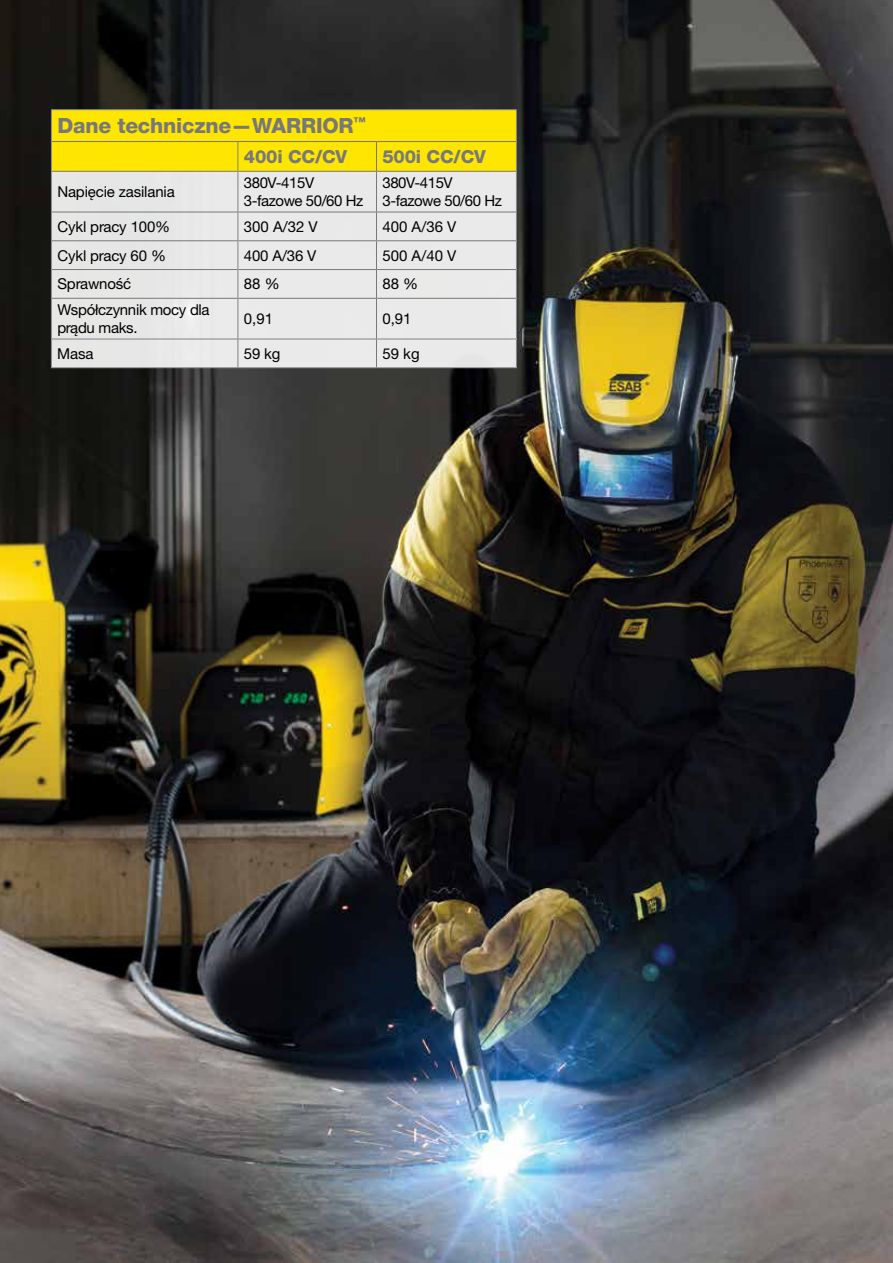
<style>
.page{position:relative;width:893px;height:1263px;background:#fff}
.page>*{position:absolute;margin:0;border:0;box-sizing:border-box;transform-origin:0 0}
.t1{font:800 21px "Helvetica Neue LTW1 G";letter-spacing:-.01em;color:#77787b}
.t2{font:800 18px "Helvetica Neue LTW1 G";letter-spacing:-.01em;color:#77787b}
.t3{font:15px/18px "Helvetica Neue LTW1 G";letter-spacing:-.01em;color:#000}
.t4{font:15px/18px "Helvetica Neue LTW1 G";letter-spacing:-.03em;color:#000}
</style>
<div class="page">
<img style="left:0;top:0;width:893px;height:1263px">
<div style="left:51px;top:114px;width:466px;height:254px;background:#eaeae9"></div>
<hr style="left:52px;top:171px;width:186px;height:1px;background:#77787b">
<hr style="left:238px;top:171px;width:138px;height:1px;background:#77787b">
<hr style="left:376px;top:171px;width:140px;height:1px;background:#77787b">
<hr style="left:376px;top:172px;width:1px;height:40px;background:#77787b">
<hr style="left:52px;top:212px;width:186px;height:1px;background:#77787b">
<hr style="left:238px;top:212px;width:138px;height:1px;background:#77787b">
<hr style="left:376px;top:212px;width:140px;height:1px;background:#77787b">
<hr style="left:52px;top:240px;width:186px;height:1px;background:#77787b">
<hr style="left:238px;top:240px;width:138px;height:1px;background:#77787b">
<hr style="left:376px;top:240px;width:140px;height:1px;background:#77787b">
<hr style="left:52px;top:269px;width:186px;height:1px;background:#77787b">
<hr style="left:238px;top:269px;width:138px;height:1px;background:#77787b">
<hr style="left:376px;top:269px;width:140px;height:1px;background:#77787b">
<svg style="left:376px;top:212px;width:1px;height:86px"></svg>
<hr style="left:52px;top:298px;width:186px;height:1px;background:#77787b">
<hr style="left:238px;top:298px;width:138px;height:1px;background:#77787b">
<hr style="left:376px;top:298px;width:140px;height:1px;background:#77787b">
<hr style="left:376px;top:299px;width:1px;height:40px;background:#77787b">
<svg style="left:376px;top:340px;width:1px;height:27px"></svg>
<hr style="left:51px;top:109px;width:187px;height:1px;background:#808285">
<hr style="left:238px;top:109px;width:138px;height:1px;background:#808285">
<hr style="left:376px;top:109px;width:141px;height:1px;background:#808285">
<div style="left:51px;top:110px;width:466px;height:61px;background:#ffe600"></div>
<hr style="left:51px;top:171px;width:1px;height:41px;background:#808285">
<hr style="left:238px;top:171px;width:1px;height:41px;background:#808285">
<hr style="left:516px;top:171px;width:1px;height:41px;background:#808285">
<svg style="left:51px;top:212px;width:1px;height:86px"></svg>
<svg style="left:238px;top:212px;width:1px;height:86px"></svg>
<svg style="left:516px;top:212px;width:1px;height:86px"></svg>
<hr style="left:51px;top:298px;width:1px;height:41px;background:#808285">
<hr style="left:238px;top:298px;width:1px;height:41px;background:#808285">
<hr style="left:516px;top:298px;width:1px;height:41px;background:#808285">
<hr style="left:51px;top:339px;width:187px;height:1px;background:#808285">
<svg style="left:51px;top:339px;width:1px;height:28px"></svg>
<hr style="left:238px;top:339px;width:138px;height:1px;background:#808285">
<svg style="left:238px;top:339px;width:1px;height:28px"></svg>
<hr style="left:376px;top:339px;width:141px;height:1px;background:#808285">
<svg style="left:516px;top:339px;width:1px;height:28px"></svg>
<hr style="left:51px;top:367px;width:187px;height:1px;background:#808285">
<hr style="left:238px;top:367px;width:138px;height:1px;background:#808285">
<hr style="left:376px;top:367px;width:141px;height:1px;background:#808285">
<h1 class="t1" style="left:57px;top:113px;width:310px">Dane techniczne—WARRIOR<sup>™</sup></h1>
<p class="t2" style="left:244px;top:146px;width:105px">400i CC/CV</p>
<p class="t2" style="left:382px;top:146px;width:105px">500i CC/CV</p>
<p class="t3" style="left:57px;top:183px;width:119px">Napięcie zasilania</p>
<p class="t4" style="left:244px;top:174px;width:121px">380V-415V<br>3-fazowe 50/60 Hz</p>
<p class="t4" style="left:382px;top:174px;width:121px">380V-415V<br>3-fazowe 50/60 Hz</p>
<p class="t3" style="left:57px;top:217px;width:114px">Cykl pracy 100%</p>
<p class="t3" style="left:244px;top:217px;width:75px">300 A/32 V</p>
<p class="t3" style="left:382px;top:217px;width:75px">400 A/36 V</p>
<p class="t3" style="left:57px;top:246px;width:110px">Cykl pracy 60 %</p>
<p class="t3" style="left:244px;top:246px;width:74px">400 А/36 V</p>
<p class="t3" style="left:382px;top:246px;width:75px">500 A/40 V</p>
<p class="t3" style="left:57px;top:275px;width:75px">Sprawność</p>
<p class="t3" style="left:244px;top:275px;width:37px">88 %</p>
<p class="t3" style="left:382px;top:275px;width:37px">88 %</p>
<p class="t3" style="left:57px;top:301px;width:154px">Współczynnik mocy dla prądu maks.</p>
<p class="t3" style="left:244px;top:310px;width:31px">0,91</p>
<p class="t3" style="left:382px;top:310px;width:31px">0,91</p>
<p class="t3" style="left:57px;top:344px;width:38px">Masa</p>
<p class="t3" style="left:244px;top:344px;width:38px">59 kg</p>
<p class="t3" style="left:382px;top:344px;width:39px">59 kg</p>
</div>
